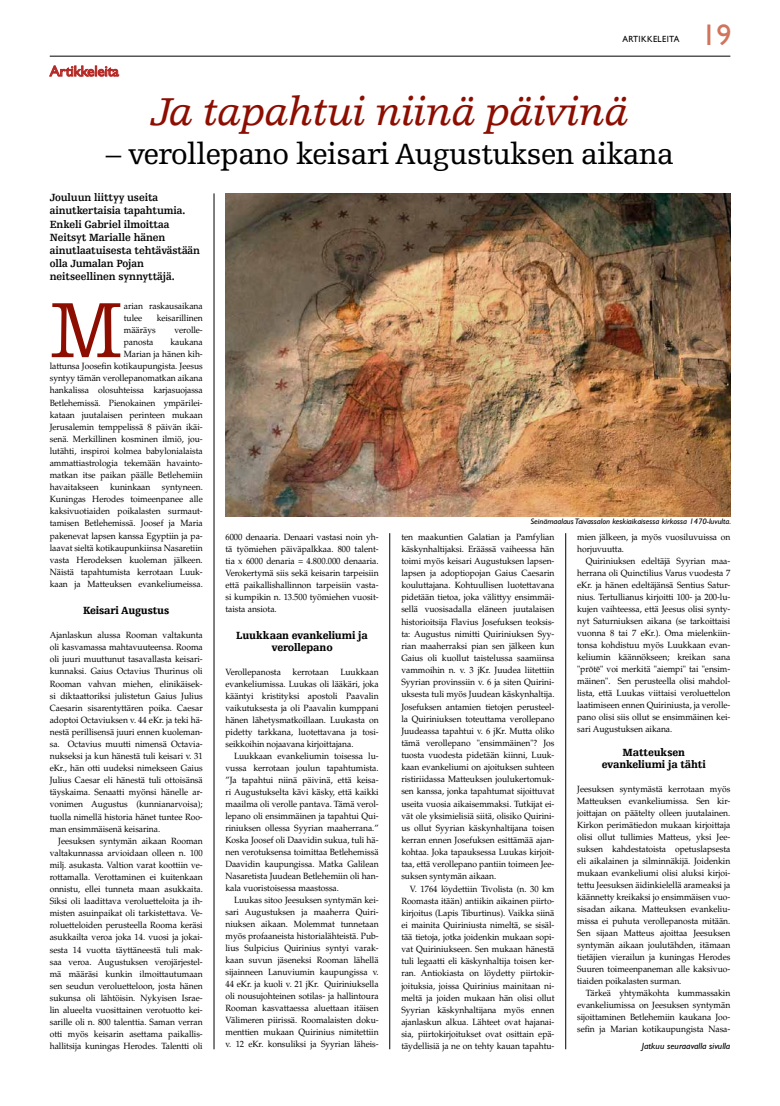
<style>
.page{position:relative;width:780px;height:1106px;background:#fff}
.page>*{position:absolute;margin:0;border:0;box-sizing:border-box;transform-origin:0 0}
.t1{font:82.6px "Egyptienne FLT Std";color:#8d0e01;scale:.93 1}
.t2{font:italic 41px "Egyptienne FLT Std";letter-spacing:-.035em;color:#8d0e01}
.t3{font:31px "Egyptienne FLT Std";letter-spacing:-.035em;color:#000}
.t4{font:30px "Gill Sans Std";color:#d0745c}
.t5{font:15px "Gill Sans Std";letter-spacing:-.01em;color:#b52724}
.t6{font:700 11px/13.1px "Egyptienne FLT Std";letter-spacing:-.015em;color:#000;scale:.95 1}
.t7{font:900 11px/12px "Egyptienne FLT Std";letter-spacing:-.015em;color:#000;text-align:center;scale:.95 1}
.t8{font:9px/12.1px "Palatino LT Std";letter-spacing:-.005em;color:#000;text-align:justify;scale:.95 1}
.t9{font:italic 9px "Gill Sans Std";color:#000;scale:1.05 1}
.t10{font:9px "Gill Sans Std";letter-spacing:.04em;color:#000;scale:.95 1}
.t11{font:italic 8px "Gill Sans Std";color:#000;scale:1.05 1}
.s1{font-family:"Palatino"}
</style>
<div class="page">
<hr style="left:50px;top:56px;width:680px;height:1px;background:#000">
<svg style="left:49px;top:66px;width:70px;height:10px"></svg>
<hr style="left:214px;top:193px;width:1px;height:856px;background:#000">
<hr style="left:565px;top:533px;width:1px;height:516px;background:#000">
<hr style="left:389px;top:533px;width:1px;height:516px;background:#000">
<img style="left:225px;top:193px;width:505px;height:323px">
<h3 class="t5" style="left:50px;top:62px;width:71px">Artikkeleita</h3>
<p class="t10" style="left:622px;top:34px;width:62px">ARTIKKELEITA</p>
<h3 class="t4" style="left:701px;top:18px;width:31px">19</h3>
<h2 class="t2" style="left:151px;top:89px;width:480px">Ja tapahtui niinä päivinä</h2>
<h3 class="t3" style="left:106px;top:137px;width:569px">– verollepano keisari Augustuksen aikana</h3>
<p class="t6" style="left:50px;top:191px;width:160px">Jouluun liittyy useita ainutkertaisia tapahtumia.<br>Enkeli Gabriel ilmoittaa<br>Neitsyt Marialle hänen ainutlaatuisesta tehtävästään olla Jumalan Pojan neitseellinen synnyttäjä.</p>
<h1 class="t1" style="left:50px;top:285px;width:79px">M</h1>
<p class="t8" style="left:124px;top:300px;width:85px">arian raskausaikana tulee</p>
<p class="t8" style="left:157px;top:312px;width:50px">keisarillinen</p>
<p class="t8" style="left:124px;top:324px;width:35px">määräys</p>
<p class="t8" style="left:174px;top:324px;width:31px">verolle-</p>
<p class="t8" style="left:124px;top:336px;width:33px">panosta</p>
<p class="t8" style="left:170px;top:336px;width:35px">kaukana</p>
<p class="t8" style="left:124px;top:348px;width:85px">Marian ja hänen kih-</p>
<p class="t8" style="left:50px;top:360px;width:163px">lattunsa Joosefin kotikaupungista. Jeesus</p>
<p class="t8" style="left:50px;top:372px;width:162px">syntyy tämän verollepanomatkan aikana</p>
<p class="t8" style="left:50px;top:384px;width:163px">hankalissa olosuhteissa karjasuojassa</p>
<p class="t8" style="left:50px;top:396px;width:163px">Betlehemissä. Pienokainen ympärilei-</p>
<p class="t8" style="left:50px;top:408px;width:163px">kataan juutalaisen perinteen mukaan</p>
<p class="t8" style="left:50px;top:421px;width:163px">Jerusalemin temppelissä 8 päivän ikäi-</p>
<p class="t8" style="left:50px;top:433px;width:163px">senä. Merkillinen kosminen ilmiö, jou-</p>
<p class="t8" style="left:50px;top:445px;width:163px">lutähti, inspiroi kolmea babylonialaista</p>
<p class="t8" style="left:50px;top:457px;width:163px">ammattiastrologia tekemään havainto-</p>
<p class="t8" style="left:50px;top:469px;width:163px">matkan itse paikan päälle Betlehemiin</p>
<p class="t8" style="left:50px;top:481px;width:53px">havaitakseen</p>
<p class="t8" style="left:110px;top:481px;width:44px">kuninkaan</p>
<p class="t8" style="left:50px;top:481px;width:163px;text-indent:112px">syntyneen.<br>Kuningas Herodes toimeenpanee alle kaksivuotiaiden poikalasten surmaut&shy;tamisen Betlehemissä. Joosef ja Maria pakenevat lapsen kanssa Egyptiin ja pa&shy;laavat sieltä kotikaupunkiinsa Nasaretiin vasta Herodeksen kuoleman jälkeen.<br>Näistä tapahtumista kerrotaan Luuk&shy;kaan ja Matteuksen evankeliumeissa.</p>
<p class="t7" style="left:83px;top:604px;width:92px">Keisari Augustus</p>
<p class="t8" style="left:50px;top:629px;width:163px">Ajanlaskun alussa Rooman valtakunta oli kasvamassa mahtavuuteensa. Rooma oli juuri muuttunut tasavallasta keisari&shy;kunnaksi. Gaius Octavius Thurinus oli Rooman vahvan miehen, elinikäisek&shy;si diktaattoriksi julistetun Gaius Julius Caesarin sisarentyttären poika. Caesar adoptoi Octaviuksen v. 44 eKr. ja teki hä&shy;nestä perillisensä juuri ennen kuoleman&shy;sa. Octavius muutti nimensä Octavia&shy;nukseksi ja kun hänestä tuli keisari v. 31 eKr., hän otti uudeksi nimekseen Gaius Julius Caesar eli hänestä tuli ottoisänsä täyskaima. Senaatti myönsi hänelle ar&shy;vonimen Augustus (kunnianarvoisa); tuolla nimellä historia hänet tuntee Roo&shy;man ensimmäisenä keisarina.</p>
<p class="t8" style="left:50px;top:834px;width:163px;text-indent:9px">Jeesuksen syntymän aikaan Rooman valtakunnassa arvioidaan olleen n. 100 milj. asukasta. Valtion varat koottiin ve&shy;rottamalla. Verottaminen ei kuitenkaan onnistu, ellei tunneta maan asukkaita.<br>Siksi oli laadittava veroluetteloita ja ih&shy;misten asuinpaikat oli tarkistettava. Ve&shy;roluetteloiden perusteella Rooma keräsi asukkailta veroa joka 14. vuosi ja jokai&shy;sesta 14 vuotta täyttäneestä tuli mak&shy;saa veroa. Augustuksen verojärjestel&shy;mä määräsi kunkin ilmoittautumaan sen seudun veroluetteloon, josta hänen sukunsa oli lähtöisin. Nykyisen Israe&shy;lin alueelta vuosittainen verotuotto kei&shy;sarille oli n. 800 talenttia. Saman verran otti myös keisarin asettama paikallis&shy;hallitsija kuningas Herodes. Talentti oli</p>
<p class="t8" style="left:225px;top:531px;width:163px">6000 denaaria. Denaari vastasi noin yh&shy;tä työmiehen päiväpalkkaa. 800 talent&shy;tia x 6000 denaria = 4.800.000 denaaria.<br>Verokertymä siis sekä keisarin tarpeisiin että paikallishallinnon tarpeisiin vasta&shy;si kumpikin n. 13.500 työmiehen vuosit&shy;taista ansiota.</p>
<p class="t7" style="left:236px;top:629px;width:140px">Luukkaan evankeliumi ja verollepano</p>
<p class="t8" style="left:225px;top:665px;width:60px">Verollepanosta</p>
<p class="t8" style="left:292px;top:665px;width:39px">kerrotaan</p>
<p class="t8" style="left:225px;top:665px;width:163px;text-indent:115px">Luukkaan evankeliumissa. Luukas oli lääkäri, joka kääntyi kristityksi apostoli Paavalin vaikutuksesta ja oli Paavalin kumppani hänen lähetysmatkoillaan. Luukasta on pidetty tarkkana, luotettavana ja tosi&shy;seikkoihin nojaavana kirjoittajana.</p>
<p class="t8" style="left:225px;top:749px;width:163px;text-indent:9px">Luukkaan evankeliumin toisessa lu&shy;vussa kerrotaan joulun tapahtumista. ”Ja tapahtui niinä päivinä, että keisa&shy;ri Augustukselta kävi käsky, että kaikki maailma oli verolle pantava. Tämä verol&shy;lepano oli ensimmäinen ja tapahtui Qui&shy;riniuksen ollessa Syyrian maaherrana.” Koska Joosef oli Daavidin sukua, tuli hä&shy;nen verotuksensa toimittaa Betlehemissä Daavidin kaupungissa. Matka Galilean Nasaretista Juudean Betlehemiin oli han&shy;kala vuoristoisessa maastossa.</p>
<p class="t8" style="left:225px;top:893px;width:163px;text-indent:9px">Luukas sitoo Jeesuksen syntymän kei&shy;sari Augustuksen ja maaherra Quiri&shy;niuksen aikaan. Molemmat tunnetaan myös profaaneista historialähteistä. Pub&shy;lius Sulpicius Quirinius syntyi varak&shy;kaan suvun jäseneksi Rooman lähellä sijainneen Lanuviumin kaupungissa v.<br>44 eKr. ja kuoli v. 21 jKr. Quiriniuksella oli nousujohteinen sotilas- ja hallintoura Rooman kasvattaessa aluettaan itäisen Välimeren piirissä. Roomalaisten doku&shy;menttien mukaan Quirinius nimitettiin v. 12 eKr. konsuliksi ja Syyrian läheis-</p>
<p class="t11" style="left:530px;top:517px;width:193px">Seinämaalaus Taivassalon keskiaikaisessa kirkossa 1470-luvulta.</p>
<p class="t8" style="left:401px;top:530px;width:163px">ten maakuntien Galatian ja Pamfylian käskynhaltijaksi. Eräässä vaiheessa hän toimi myös keisari Augustuksen lapsen&shy;lapsen ja adoptiopojan Gaius Caesarin kouluttajana. Kohtuullisen luotettavana pidetään tietoa, joka välittyy ensimmäi&shy;sellä vuosisadalla eläneen juutalaisen historioitsija Flavius Josefuksen teoksis&shy;ta: Augustus nimitti Quiriniuksen Syy&shy;rian maaherraksi pian sen jälkeen kun Gaius oli kuollut taistelussa saamiinsa vammoihin n. v. 3 jKr. Juudea liitettiin Syyrian provinssiin v. 6 ja siten Quirini&shy;uksesta tuli myös Juudean käskynhaltija.<br>Josefuksen antamien tietojen perusteel&shy;la Quiriniuksen toteuttama verollepano Juudeassa tapahtui v. 6 jKr. Mutta oliko tämä verollepano "ensimmäinen"? Jos tuosta vuodesta pidetään kiinni, Luuk&shy;kaan evankeliumi on ajoituksen suhteen ristiriidassa Matteuksen joulukertomuk&shy;sen kanssa, jonka tapahtumat sijoittuvat useita vuosia aikaisemmaksi. Tutkijat ei&shy;vät ole yksimielisiä siitä, olisiko Quirini&shy;us ollut Syyrian käskynhaltijana toisen kerran ennen Josefuksen esittämää ajan&shy;kohtaa. Joka tapauksessa Luukas kirjoit&shy;taa, että verollepano pantiin toimeen Jee&shy;suksen syntymän aikaan.</p>
<p class="t8" style="left:401px;top:882px;width:163px;text-indent:9px">V. 1764 löydettiin Tivolista (n. 30 km Roomasta itään) antiikin aikainen piirto&shy;kirjoitus (Lapis Tiburtinus). Vaikka siinä ei mainita Quiriniusta nimeltä, se sisäl&shy;tää tietoja, jotka joidenkin mukaan sopi&shy;vat Quiriniukseen. Sen mukaan hänestä tuli legaatti eli käskynhaltija toisen ker&shy;ran. Antiokiasta on löydetty piirtokir&shy;joituksia, joissa Quirinius mainitaan ni&shy;meltä ja joiden mukaan hän olisi ollut Syyrian käskynhaltijana myös ennen ajanlaskun alkua. Lähteet ovat hajanai&shy;sia, piirtokirjoitukset ovat osittain epä&shy;täydellisiä ja ne on tehty kauan tapahtu-</p>
<p class="t8" style="left:577px;top:531px;width:163px">mien jälkeen, ja myös vuosiluvuissa on horjuvuutta.</p>
<p class="t8" style="left:577px;top:555px;width:163px;text-indent:9px">Quiriniuksen edeltäjä Syyrian maa&shy;herrana oli Quinctilius Varus vuodesta 7 eKr. ja hänen edeltäjänsä Sentius Satur&shy;nius. Tertullianus kirjoitti 100- ja 200-lu&shy;kujen vaihteessa, että Jeesus olisi synty&shy;nyt Saturniuksen aikana (se tarkoittaisi vuonna 8 tai 7 eKr.). Oma mielenkiin&shy;tonsa kohdistuu myös Luukkaan evan&shy;keliumin käännökseen; kreikan sana <span class="s1">"prōtē"</span> voi merkitä "aiempi" tai "ensim&shy;mäinen". Sen perusteella olisi mahdol&shy;lista, että Luukas viittaisi veroluettelon laatimiseen ennen Quiriniusta, ja verolle&shy;pano olisi siis ollut se ensimmäinen kei&shy;sari Augustuksen aikana.</p>
<p class="t7" style="left:601px;top:746px;width:111px">Matteuksen evankeliumi ja tähti</p>
<p class="t8" style="left:577px;top:783px;width:163px">Jeesuksen syntymästä kerrotaan myös Matteuksen evankeliumissa. Sen kir&shy;joittajan on päätelty olleen juutalainen.<br>Kirkon perimätiedon mukaan kirjoittaja olisi ollut tullimies Matteus, yksi Jee&shy;suksen kahdestatoista opetuslapsesta eli aikalainen ja silminnäkijä. Joidenkin mukaan evankeliumi olisi aluksi kirjoi&shy;tettu Jeesuksen äidinkielellä arameaksi ja käännetty kreikaksi jo ensimmäisen vuo&shy;sisadan aikana. Matteuksen evankeliu&shy;missa ei puhuta verollepanosta mitään.<br>Sen sijaan Matteus ajoittaa Jeesuksen syntymän aikaan joulutähden, itämaan tietäjien vierailun ja kuningas Herodes Suuren toimeenpaneman alle kaksivuo&shy;tiaiden poikalasten surman.</p>
<p class="t8" style="left:577px;top:987px;width:163px;text-indent:9px">Tärkeä yhtymäkohta kummassakin evankeliumissa on Jeesuksen syntymän sijoittaminen Betlehemiin kaukana Joo&shy;sefin ja Marian kotikaupungista Nasa-</p>
<p class="t9" style="left:642px;top:1041px;width:86px">Jatkuu seuraavalla sivulla</p>
</div>
